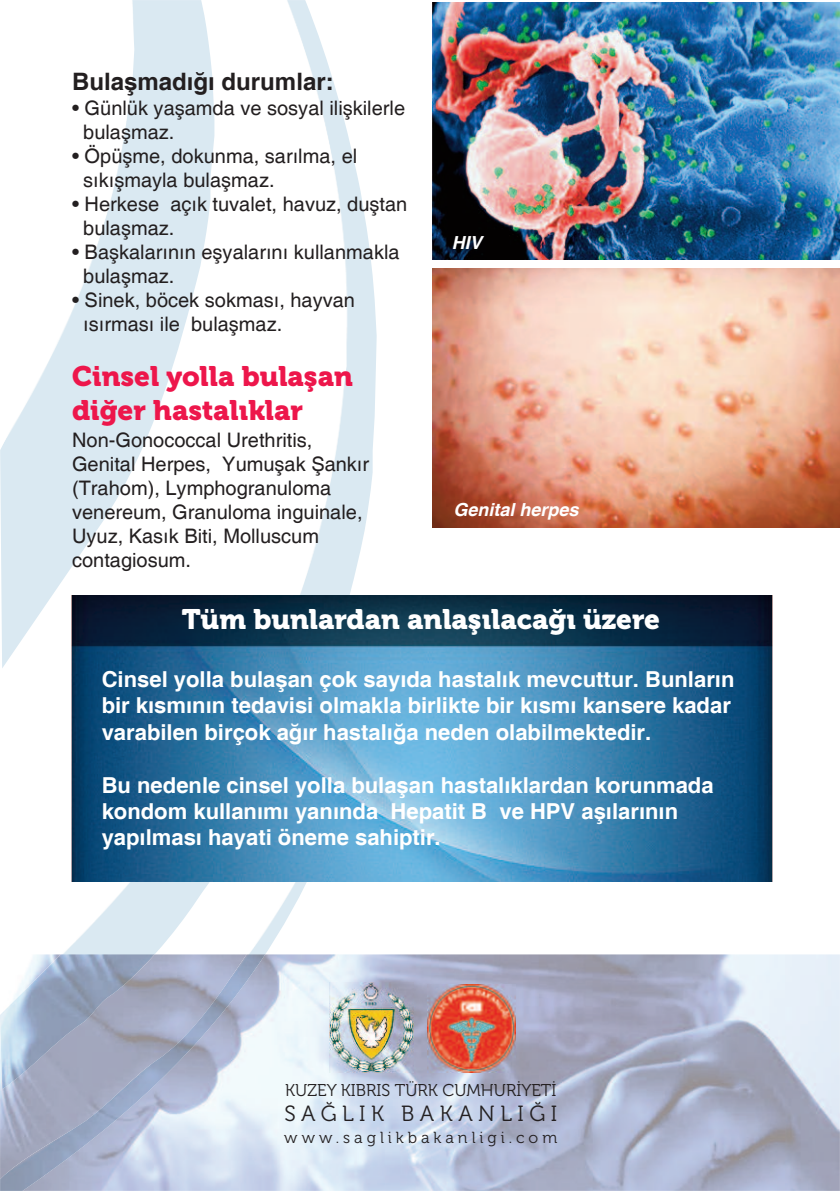
<style>
.page{position:relative;width:840px;height:1191px;background:#fff}
.page>*{position:absolute;margin:0;border:0;box-sizing:border-box;transform-origin:0 0}
.t1{font:28px/33.6px "Museo 900";color:#ed164b}
.t2{font:28px "Museo 900";color:#fff}
.t3{font:700 24px "Helvetica";color:#231f20}
.t4{font:700 22px/26.4px "Helvetica";color:#fff}
.t5{font:22px "Museo 300";letter-spacing:.25em;color:#231f20}
.t6{font:20px/24px "Helvetica";color:#231f20}
.t7{font:italic 700 18px "Helvetica";color:#fff}
.t8{font:17px "Museo 300";color:#231f20}
.t9{font:16px "Museo 300";letter-spacing:.25em;color:#231f20}
</style>
<div class="page">
<img style="left:0;top:0;width:380px;height:954px">
<img style="left:432px;top:2px;width:407px;height:258px">
<img style="left:432px;top:269px;width:407px;height:259px">
<img style="left:265px;top:954px;width:574px;height:236px">
<img style="left:0;top:954px;width:265px;height:236px">
<img style="left:72px;top:595px;width:700px;height:286px">
<img style="left:329px;top:982px;width:84px;height:90px">
<img style="left:427px;top:984px;width:88px;height:88px">
<p class="t3" style="left:72px;top:67px;width:263px">Bulaşmadığı durumlar:</p>
<p class="t6" style="left:83px;top:96px;width:323px;text-indent:-11px">• Günlük yaşamda ve sosyal ilişkilerle bulaşmaz.</p>
<p class="t6" style="left:83px;top:144px;width:275px;text-indent:-11px">• Öpüşme, dokunma, sarılma, el sıkışmayla bulaşmaz.</p>
<p class="t6" style="left:83px;top:192px;width:325px;text-indent:-11px">• Herkese açık tuvalet, havuz, duştan bulaşmaz.</p>
<p class="t6" style="left:83px;top:240px;width:318px;text-indent:-11px">• Başkalarının eşyalarını kullanmakla bulaşmaz.</p>
<p class="t6" style="left:83px;top:288px;width:273px;text-indent:-11px">• Sinek, böcek sokması, hayvan ısırması ile bulaşmaz.</p>
<h1 class="t1" style="left:72px;top:362px;width:282px">Cinsel yolla bulaşan diğer hastalıklar</h1>
<p class="t6" style="left:72px;top:427px;width:298px">Non-Gonococcal Urethritis,<br>Genital Herpes, Yumuşak Şankır (Trahom), Lymphogranuloma venereum, Granuloma inguinale,<br>Uyuz, Kasık Biti, Molluscum contagiosum.</p>
<h1 class="t2" style="left:182px;top:609px;width:479px">Tüm bunlardan anlaşılacağı üzere</h1>
<p class="t4" style="left:102px;top:666px;width:634px">Cinsel yolla bulaşan çok sayıda hastalık mevcuttur. Bunların bir kısmının tedavisi olmakla birlikte bir kısmı kansere kadar varabilen birçok ağır hastalığa neden olabilmektedir.</p>
<p class="t4" style="left:102px;top:771px;width:613px">Bu nedenle cinsel yolla bulaşan hastalıklardan korunmada kondom kullanımı yanında Hepatit B ve HPV aşılarının yapılması hayati öneme sahiptir.</p>
<p class="t7" style="left:451px;top:232px;width:32px">HIV</p>
<p class="t7" style="left:453px;top:499px;width:127px">Genital herpes</p>
<p class="t8" style="left:285px;top:1084px;width:273px">KUZEY KIBRIS TÜRK CUMHURİYETİ</p>
<p class="t5" style="left:284px;top:1105px;width:274px">SAĞLIK BAKANLIĞI</p>
<p class="t9" style="left:284px;top:1131px;width:274px">www.saglikbakanligi.com</p>
</div>
